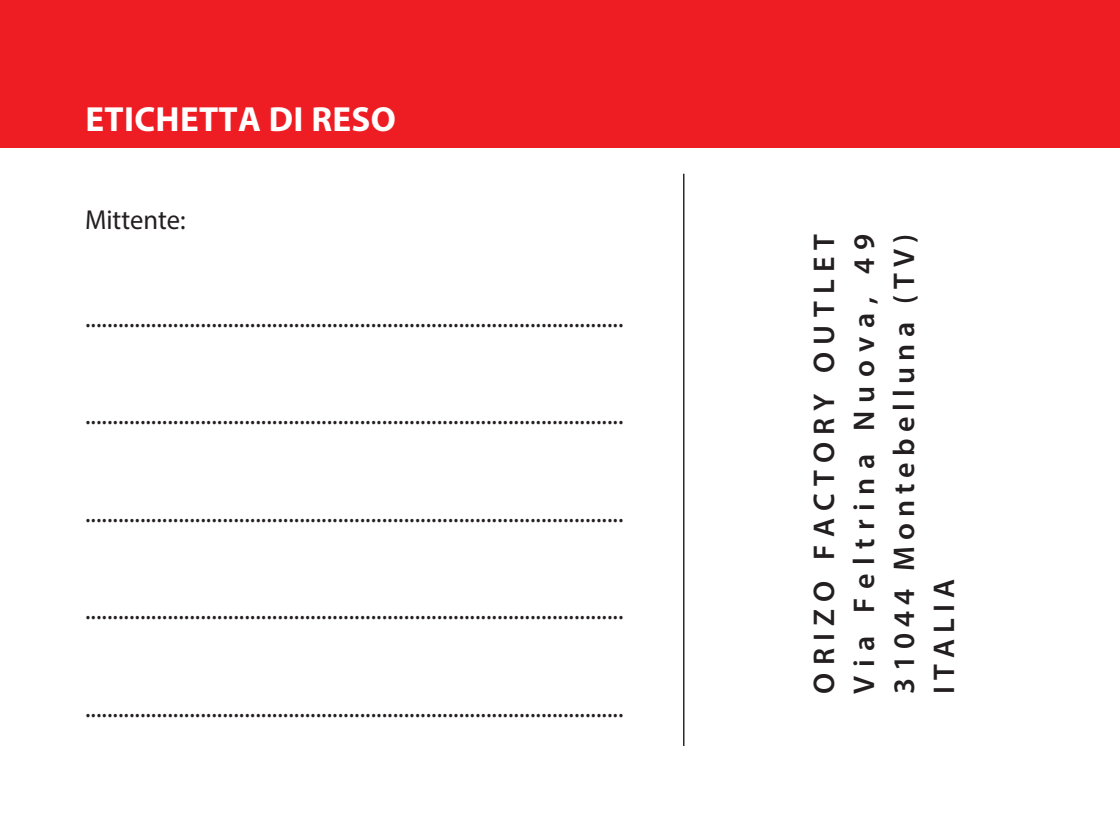
<style>
.page{position:relative;width:1120px;height:815px;background:#fff}
.page>*{position:absolute;margin:0;border:0;box-sizing:border-box;transform-origin:0 0}
.t1{font:700 35px "Myriad Pro";letter-spacing:.01em;color:#fff}
.t2{font:600 30px/40px "Myriad Pro";letter-spacing:.2em;color:#231f20;text-align:justify}
.t3{font:27.5px "Myriad Pro";color:#231f20;scale:.96 1}
</style>
<div class="page">
<div style="left:0;top:0;width:1120px;height:148px;background:#ee1d23"></div>
<hr style="left:683px;top:174px;width:1px;height:572px;background:#000">
<p class="t1" style="left:85px;top:97px;width:312px">ETICHETTA DI RESO</p>
<p class="t3" style="left:85px;top:203px;width:106px">Mittente:</p>
<p class="t3" style="left:85px;top:301px;width:562px">..................................................................................................</p>
<p class="t3" style="left:85px;top:398px;width:562px">..................................................................................................</p>
<p class="t3" style="left:85px;top:496px;width:562px">..................................................................................................</p>
<p class="t3" style="left:85px;top:593px;width:562px">..................................................................................................</p>
<p class="t3" style="left:85px;top:691px;width:562px">..................................................................................................</p>
<p class="t2" style="left:803px;top:694px;width:461px;rotate:-90deg">ORIZO FACTORY OUTLET Via Feltrina Nuova, 49<br>31044 Montebelluna (TV)<br>ITALIA</p>
</div>
